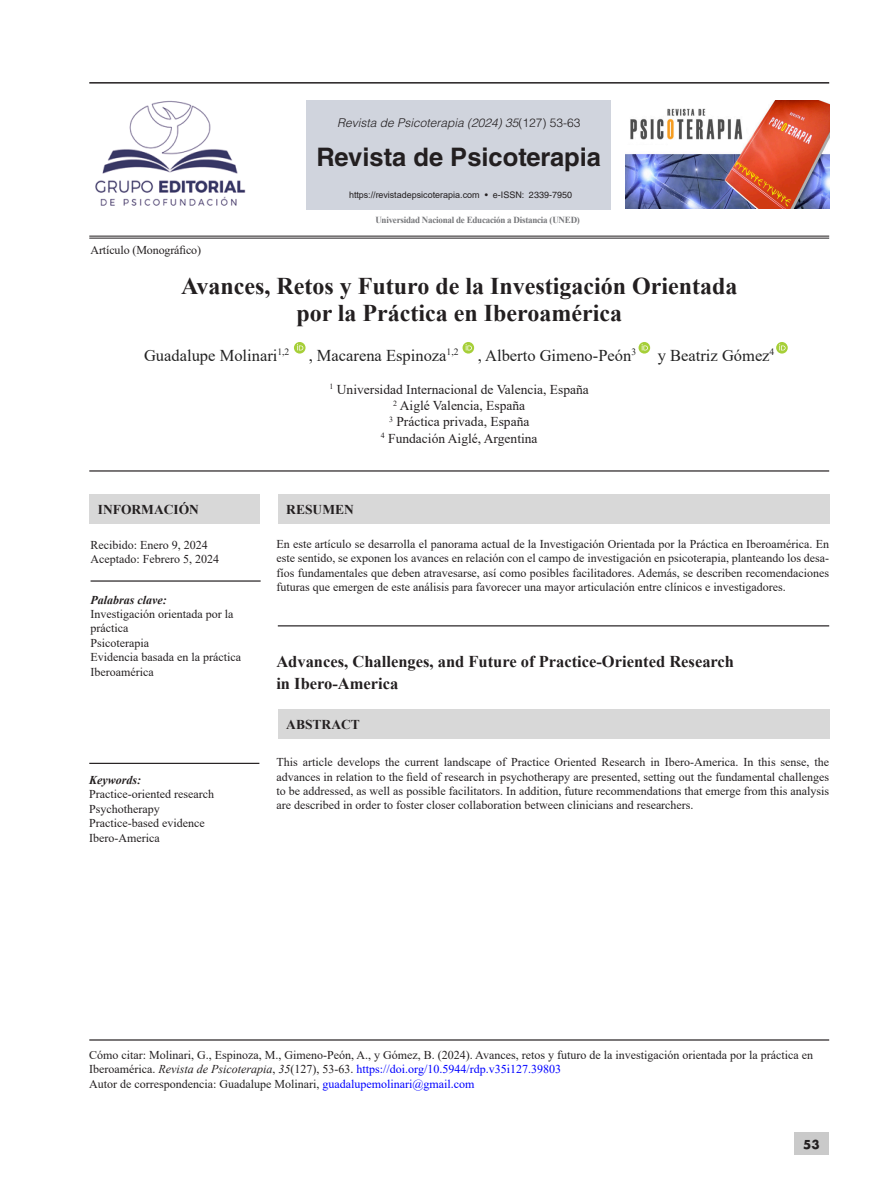
<style>
.page{position:relative;width:893px;height:1191px;background:#fff}
.page>*{position:absolute;margin:0;border:0;box-sizing:border-box;transform-origin:0 0}
.t1{font:700 25.5px "Helvetica LT Std";color:#231f20}
.TITULO_ARTICULO_verd{font:700 24px/27px "Times New Roman";color:#231f20;text-align:center}
.autores{font:16.5px "Times New Roman";color:#222}
.TITULO_ARTICULO_gris{font:700 16.5px/22.5px "Times New Roman";color:#231f20}
.Filiacion{font:13.5px/16.2px "Times New Roman";color:#231f20;text-align:center}
.TITULO_ARTICULO_verd-2{font:700 13.5px "Times New Roman";color:#231f20}
.Abstract___Resumen{font:12px/14.4px "Times New Roman";color:#231f20;text-align:justify}
.portada_regular{font:12px/14.4px "Times New Roman";color:#231f20}
.t2{font:italic 300 12px "Helvetica LT Std";color:#231f20}
.t3{font:700 12px "Futura Std";color:#231f20}
.t4{font:700 9.3px "Times New Roman";letter-spacing:-.025em;color:#757679}
.cuerpo_tablas{font:9px "Arial";color:#231f20}
.s1{font-style:normal}
.s2{font-family:"Helvetica LT Std"}
.s3{font-weight:700;font-style:italic}
.s4{font-style:italic}
.s5{color:#00f}
.s6{color:#222}
</style>
<div class="page">
<div style="left:794px;top:1132px;width:35px;height:22px;background:#cacaca"></div>
<div style="left:89px;top:494px;width:170px;height:30px;background:#d8d8d8"></div>
<div style="left:278px;top:709px;width:551px;height:30px;background:#d8d8d8"></div>
<div style="left:278px;top:494px;width:551px;height:30px;background:#d8d8d8"></div>
<hr style="left:89px;top:1039px;width:740px;height:1px;background:#231f20">
<hr style="left:89px;top:470px;width:740px;height:1px;background:#231f20">
<hr style="left:89px;top:236px;width:740px;height:1px;background:#231f20">
<hr style="left:89px;top:238px;width:740px;height:1px;background:#231f20">
<hr style="left:89px;top:82px;width:740px;height:2px;background:#231f20">
<hr style="left:91px;top:580px;width:170px;height:1px;background:#231f20">
<hr style="left:89px;top:762px;width:170px;height:2px;background:#231f20">
<hr style="left:278px;top:625px;width:551px;height:1px;background:#231f20">
<svg style="left:294px;top:342px;width:12px;height:11px"></svg>
<svg style="left:297px;top:344px;width:6px;height:6px"></svg>
<svg style="left:463px;top:342px;width:11px;height:11px"></svg>
<svg style="left:466px;top:344px;width:6px;height:6px"></svg>
<svg style="left:639px;top:342px;width:11px;height:11px"></svg>
<svg style="left:642px;top:344px;width:6px;height:6px"></svg>
<svg style="left:776px;top:342px;width:12px;height:11px"></svg>
<svg style="left:779px;top:344px;width:6px;height:6px"></svg>
<div style="left:307px;top:100px;width:304px;height:109px;background:#d0d4dd"></div>
<img style="left:625px;top:100px;width:204px;height:108px">
<img style="left:95px;top:100px;width:151px;height:106px">
<p class="portada_regular" style="left:91px;top:243px;width:112px">Artículo (Monográfico)</p>
<p class="t2" style="left:337px;top:116px;width:245px">Revista de Psicoterapia (2024) 35<span class="s1">(127) 53-63</span></p>
<p class="t1" style="left:317px;top:141px;width:286px">Revista de Psicoterapia</p>
<p class="cuerpo_tablas" style="left:349px;top:190px;width:224px">https://revistadepsicoterapia.com <span class="s2">• e-ISSN: 2339-7950</span></p>
<p class="t4" style="left:375px;top:213px;width:206px">Universidad Nacional de Educación a Distancia (UNED)</p>
<p class="TITULO_ARTICULO_verd" style="left:181px;top:272px;width:558px">Avances, Retos y Futuro de la Investigación Orientada por la Práctica en Iberoamérica</p>
<p class="autores" style="left:144px;top:343px;width:494px">Guadalupe Molinari<sup>1,2</sup> , Macarena Espinoza<sup>1,2</sup> , Alberto Gimeno-Peón<sup>3</sup></p>
<p class="autores" style="left:658px;top:343px;width:118px">y Beatriz Gómez<sup>4</sup></p>
<p class="Filiacion" style="left:330px;top:381px;width:261px"><sup>1</sup> Universidad Internacional de Valencia, España<br><sup>2</sup> Aiglé Valencia, España<br><sup>3</sup> Práctica privada, España<br><sup>4</sup> Fundación Aiglé, Argentina</p>
<p class="TITULO_ARTICULO_verd-2" style="left:98px;top:499px;width:103px">INFORMACIÓN</p>
<p class="portada_regular" style="left:91px;top:537px;width:130px">Recibido: Enero 9, 2024<br>Aceptado: Febrero 5, 2024</p>
<p class="portada_regular" style="left:91px;top:592px;width:152px"><span class="s3">Palabras clave:<br></span>Investigación orientada por la práctica<br>Psicoterapia<br>Evidencia basada en la práctica<br>Iberoamérica</p>
<p class="portada_regular" style="left:89px;top:772px;width:126px"><span class="s3">Keywords:<br></span>Practice-oriented research<br>Psychotherapy<br>Practice-based evidence<br>Ibero-America</p>
<p class="TITULO_ARTICULO_verd-2" style="left:286px;top:499px;width:69px">RESUMEN</p>
<p class="Abstract___Resumen" style="left:276px;top:536px;width:554px">En este artículo se desarrolla el panorama actual de la Investigación Orientada por la Práctica en Iberoamérica. En este sentido, se exponen los avances en relación con el campo de investigación en psicoterapia, planteando los desa&shy;fíos fundamentales que deben atravesarse, así como posibles facilitadores. Además, se describen recomendaciones futuras que emergen de este análisis para favorecer una mayor articulación entre clínicos e investigadores.</p>
<p class="TITULO_ARTICULO_gris" style="left:276px;top:649px;width:459px">Advances, Challenges, and Future of Practice-Oriented Research in Ibero-America</p>
<p class="TITULO_ARTICULO_verd-2" style="left:286px;top:714px;width:75px">ABSTRACT</p>
<p class="Abstract___Resumen" style="left:276px;top:754px;width:554px">This article develops the current landscape of Practice Oriented Research in Ibero-America. In this sense, the advances in relation to the field of research in psychotherapy are presented, setting out the fundamental challenges to be addressed, as well as possible facilitators. In addition, future recommendations that emerge from this analysis are described in order to foster closer collaboration between clinicians and researchers.</p>
<p class="portada_regular" style="left:89px;top:1047px;width:725px">Cómo citar: Molinari, G., Espinoza, M., Gimeno-Peón, A., y Gómez, B. (2024). Avances, retos y futuro de la investigación orientada por la práctica en<br>Iberoamérica. <span class="s4">Revista de Psicoterapia</span>, <span class="s4">35</span>(127), 53-63. <span class="s5">https://doi.org/10.5944/rdp.v35i127.39803<br></span>Autor de correspondencia: <span class="s6">Guadalupe Molinari,</span> <span class="s5">guadalupemolinari@gmail.com</span></p>
<p class="t3" style="left:803px;top:1136px;width:18px">53</p>
</div>
